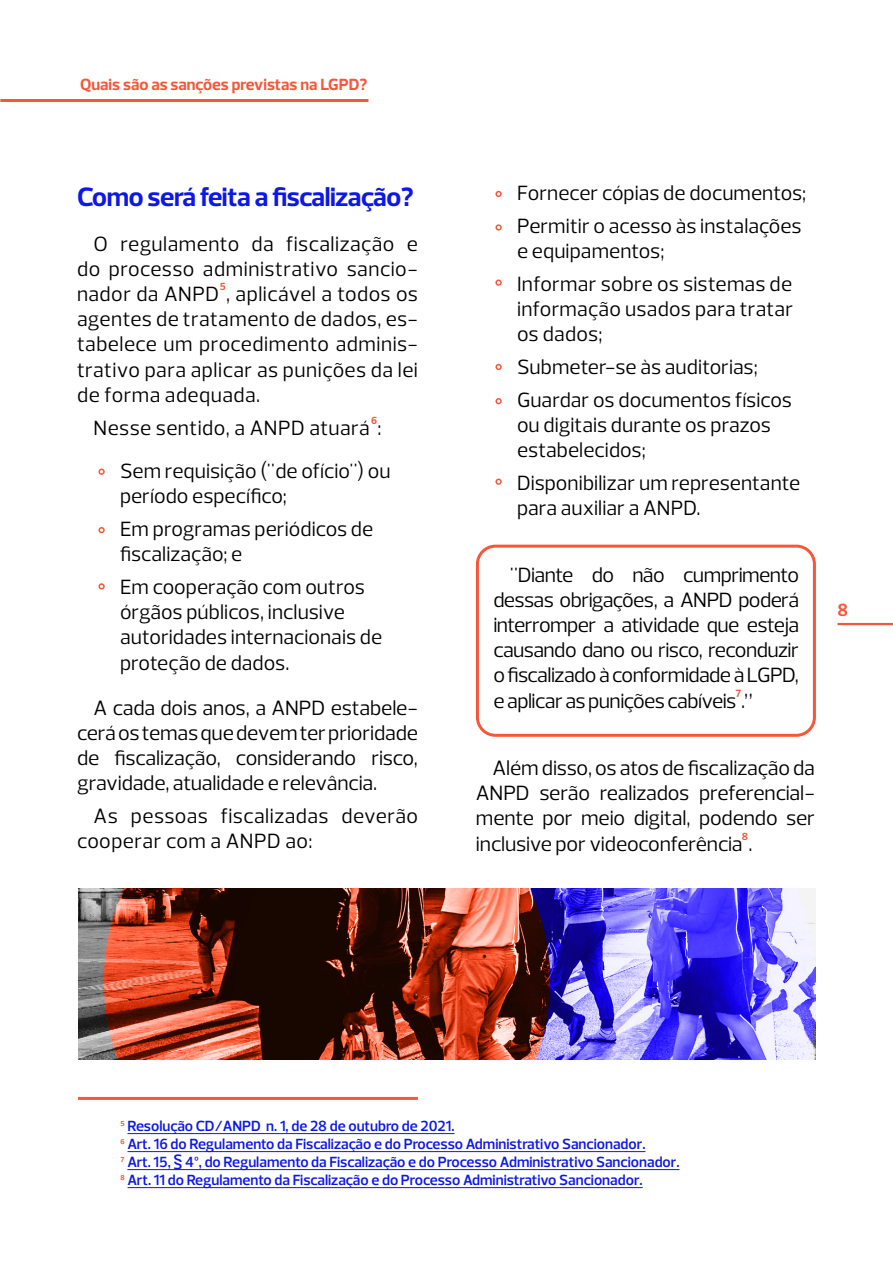
<style>
.page{position:relative;width:893px;height:1263px;background:#fff}
.page>*{position:absolute;margin:0;border:0;box-sizing:border-box;transform-origin:0 0}
.t1{font:700 27px "Prelo";letter-spacing:-.015em;color:#0d17e8}
.t2{font:21px/25.2px "Prelo";color:#000}
.t3{font:21px/25.2px "Prelo";letter-spacing:.02em;color:#000}
.t4{font:700 18px "Prelo";color:#f75739}
.t5{font:700 16.5px "Prelo";color:#f75739}
.t6{font:600 15px/18px "Prelo";color:#0d17e8}
.s1{font-weight:700;color:#f75739}
</style>
<div class="page">
<hr style="left:837px;top:623px;width:56px;height:2px;background:#f75739">
<div style="left:476px;top:545px;width:340px;height:192px;border:3px solid #f75739;border-radius:18px"></div>
<hr style="left:0;top:99px;width:368px;height:3px;background:#f75739">
<svg style="left:98px;top:469px;width:7px;height:6px"></svg>
<svg style="left:495px;top:191px;width:7px;height:6px"></svg>
<svg style="left:495px;top:364px;width:7px;height:6px"></svg>
<svg style="left:98px;top:583px;width:7px;height:6px"></svg>
<svg style="left:495px;top:279px;width:7px;height:7px"></svg>
<svg style="left:495px;top:478px;width:7px;height:7px"></svg>
<svg style="left:98px;top:527px;width:7px;height:6px"></svg>
<svg style="left:495px;top:224px;width:7px;height:7px"></svg>
<svg style="left:495px;top:398px;width:7px;height:6px"></svg>
<hr style="left:78px;top:1097px;width:340px;height:3px;background:#f75739">
<hr style="left:127px;top:1133px;width:328px;height:1px;background:#0d17e8">
<hr style="left:127px;top:1151px;width:518px;height:1px;background:#0d17e8">
<hr style="left:127px;top:1169px;width:552px;height:1px;background:#0d17e8">
<hr style="left:128px;top:1187px;width:515px;height:1px;background:#0d17e8">
<img style="left:79px;top:888px;width:737px;height:171px">
<p class="t5" style="left:80px;top:75px;width:289px">Quais são as sanções previstas na LGPD?</p>
<p class="t1" style="left:77px;top:180px;width:338px">Como será feita a fiscalização?</p>
<p class="t2" style="left:77px;top:231px;width:342px;text-align:justify;text-indent:17px">O regulamento da fiscalização e do processo administrativo sancio&shy;nador da ANPD<span class="s1">⁵</span>, aplicável a todos os agentes de tratamento de dados, es&shy;tabelece um procedimento adminis&shy;trativo para aplicar as punições da lei de forma adequada.</p>
<p class="t3" style="left:94px;top:415px;width:289px">Nesse sentido, a ANPD atuará<span class="s1">⁶</span>:</p>
<p class="t2" style="left:120px;top:459px;width:272px">Sem requisição ("de ofício") ou período específico;</p>
<p class="t2" style="left:120px;top:516px;width:255px">Em programas periódicos de fiscalização; e</p>
<p class="t2" style="left:120px;top:574px;width:264px">Em cooperação com outros órgãos públicos, inclusive autoridades internacionais de proteção de dados.</p>
<p class="t2" style="left:77px;top:695px;width:342px;text-align:justify;text-indent:16px">A cada dois anos, a ANPD estabele&shy;cerá os temas que devem ter prioridade de fiscalização, considerando risco, gravidade, atualidade e relevância.</p>
<p class="t3" style="left:77px;top:803px;width:342px;text-indent:17px">As pessoas fiscalizadas deverão cooperar com a ANPD ao:</p>
<p class="t2" style="left:517px;top:177px;width:291px;line-height:32.7px">Fornecer cópias de documentos;<br>Permitir o acesso às instalações</p>
<p class="t2" style="left:517px;top:235px;width:277px;line-height:32.7px">e equipamentos;<br>Informar sobre os sistemas de</p>
<p class="t2" style="left:517px;top:297px;width:278px">informação usados para tratar os dados;</p>
<p class="t2" style="left:517px;top:351px;width:276px;line-height:32.7px">Submeter-se às auditorias;<br>Guardar os documentos físicos</p>
<p class="t2" style="left:517px;top:412px;width:256px">ou digitais durante os prazos estabelecidos;</p>
<p class="t2" style="left:517px;top:470px;width:285px">Disponibilizar um representante para auxiliar a ANPD.</p>
<p class="t2" style="left:493px;top:562px;width:307px;text-align:justify;text-indent:17px">"Diante do não cumprimento dessas obrigações, a ANPD poderá interromper a atividade que esteja causando dano ou risco, reconduzir o fiscalizado à conformidade à LGPD, e aplicar as punições cabíveis<span class="s1">⁷</span>.”</p>
<p class="t2" style="left:476px;top:755px;width:341px;text-align:justify;text-indent:17px">Além disso, os atos de fiscalização da ANPD serão realizados preferencial&shy;mente por meio digital, podendo ser inclusive por videoconferência<span class="s1">⁸</span>.</p>
<p class="t4" style="left:837px;top:599px;width:12px">8</p>
<p class="t6" style="left:120px;top:1117px;width:561px"><span class="s1">5</span> Resolução CD/ANPD n․ 1, de 28 de outubro de 2021․<br><span class="s1">6</span> Art. 16 do Regulamento da Fiscalização e do Processo Administrativo Sancionador․<br><span class="s1">7</span> Art. 15, § 4o, do Regulamento da Fiscalização e do Processo Administrativo Sancionador.<br><span class="s1">8</span> Art․ 11 do Regulamento da Fiscalização e do Processo Administrativo Sancionador․</p>
</div>
